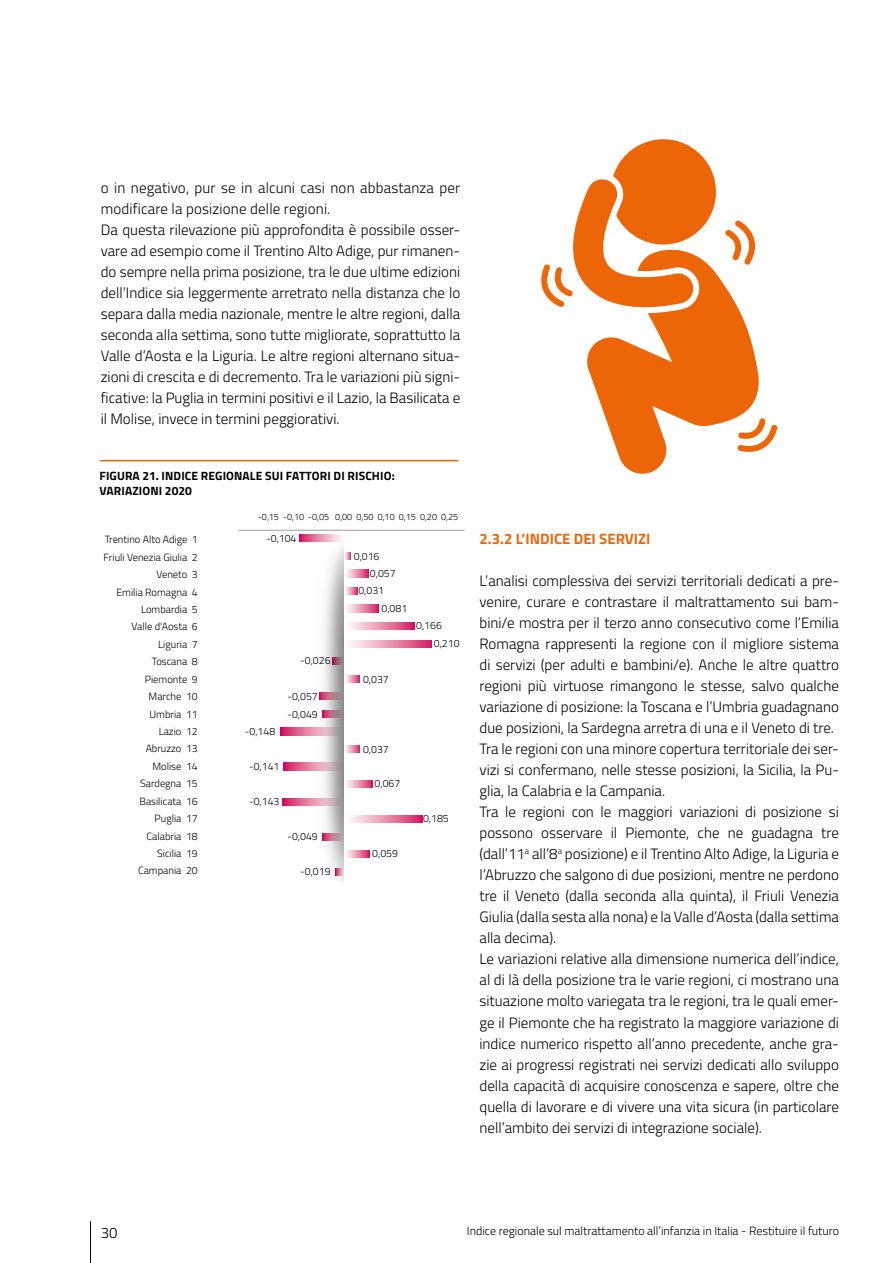
<style>
.page{position:relative;width:893px;height:1263px;background:#fff}
.page>*{position:absolute;margin:0;border:0;box-sizing:border-box;transform-origin:0 0}
.t1{font:300 15px/21px "Titillium Web";color:#000}
.t2{font:700 15px "Titillium Web";color:#ec6608}
.t3{font:300 12px "Titillium Web";color:#000}
.t4{font:700 12px/15px "Titillium Web";letter-spacing:.01em;color:#000}
.t5{font:300 10.5px/17.4px "Titillium Web";color:#000}
.t6{font:300 9.15px "Titillium Web";color:#000}
</style>
<div class="page">
<hr style="left:90px;top:1221px;width:1px;height:42px;background:#000">
<svg style="left:541px;top:139px;width:236px;height:335px"></svg>
<img style="left:313px;top:534px;width:30px;height:348px">
<hr style="left:99px;top:460px;width:360px;height:1px;background:#ec6608">
<svg style="left:299px;top:535px;width:44px;height:7px"></svg>
<svg style="left:345px;top:552px;width:6px;height:7px"></svg>
<svg style="left:346px;top:570px;width:22px;height:7px"></svg>
<svg style="left:346px;top:587px;width:11px;height:7px"></svg>
<svg style="left:347px;top:605px;width:31px;height:7px"></svg>
<svg style="left:349px;top:622px;width:65px;height:8px"></svg>
<svg style="left:350px;top:640px;width:82px;height:7px"></svg>
<svg style="left:332px;top:657px;width:11px;height:8px"></svg>
<svg style="left:346px;top:675px;width:14px;height:7px"></svg>
<svg style="left:319px;top:693px;width:24px;height:7px"></svg>
<svg style="left:323px;top:710px;width:20px;height:7px"></svg>
<svg style="left:281px;top:728px;width:62px;height:7px"></svg>
<svg style="left:346px;top:745px;width:14px;height:7px"></svg>
<svg style="left:284px;top:763px;width:59px;height:7px"></svg>
<svg style="left:347px;top:780px;width:25px;height:8px"></svg>
<svg style="left:283px;top:798px;width:60px;height:7px"></svg>
<svg style="left:350px;top:815px;width:72px;height:8px"></svg>
<svg style="left:323px;top:833px;width:20px;height:7px"></svg>
<svg style="left:346px;top:851px;width:23px;height:7px"></svg>
<svg style="left:335px;top:868px;width:8px;height:7px"></svg>
<hr style="left:238px;top:530px;width:227px;height:1px;background:#9d9d9c">
<p class="t1" style="left:101px;top:176px;width:361px">o in negativo, pur se in alcuni casi non abbastanza per modificare la posizione delle regioni.<br>Da questa rilevazione più approfondita è possibile osser&shy;vare ad esempio come il Trentino Alto Adige, pur rimanen&shy;do sempre nella prima posizione, tra le due ultime edizioni dell’Indice sia leggermente arretrato nella distanza che lo separa dalla media nazionale, mentre le altre regioni, dalla seconda alla settima, sono tutte migliorate, soprattutto la Valle d’Aosta e la Liguria. Le altre regioni alternano situa&shy;zioni di crescita e di decremento. Tra le variazioni più signi&shy;ficative: la Puglia in termini positivi e il Lazio, la Basilicata e il Molise, invece in termini peggiorativi.</p>
<p class="t4" style="left:100px;top:467px;width:297px">FIGURA 21. INDICE REGIONALE SUI FATTORI DI RISCHIO:<br>VARIAZIONI 2020</p>
<p class="t5" style="left:104px;top:530px;width:96px;text-align:right">Trentino Alto Adige 1<br>Friuli Venezia Giulia 2<br>Veneto 3<br>Emilia Romagna 4<br>Lombardia 5<br>Valle d'Aosta 6<br>Liguria 7<br>Toscana 8<br>Piemonte 9<br>Marche 10<br>Umbria 11<br>Lazio 12<br>Abruzzo 13<br>Molise 14<br>Sardegna 15<br>Basilicata 16<br>Puglia 17<br>Calabria 18<br>Sicilia 19<br>Campania 20</p>
<p class="t6" style="left:258px;top:510px;width:181px">-0,15 -0,10 -0,05 0,00 0,50 0,10 0,15 0,20</p>
<p class="t6" style="left:441px;top:510px;width:19px">0,25</p>
<p class="t5" style="left:266px;top:529px;width:32px">-0,104</p>
<p class="t5" style="left:300px;top:651px;width:32px">-0,026</p>
<p class="t5" style="left:245px;top:722px;width:32px">-0,148</p>
<p class="t5" style="left:287px;top:687px;width:32px">-0,057 -0,049</p>
<p class="t5" style="left:249px;top:757px;width:32px">-0,141</p>
<p class="t5" style="left:249px;top:792px;width:32px">-0,143</p>
<p class="t5" style="left:287px;top:827px;width:32px">-0,049</p>
<p class="t5" style="left:300px;top:862px;width:32px">-0,019</p>
<p class="t5" style="left:354px;top:547px;width:27px">0,016</p>
<p class="t5" style="left:370px;top:564px;width:27px">0,057</p>
<p class="t5" style="left:358px;top:581px;width:27px">0,031</p>
<p class="t5" style="left:381px;top:599px;width:27px">0,081</p>
<p class="t5" style="left:363px;top:670px;width:27px">0,037</p>
<p class="t5" style="left:434px;top:616px;width:27px;text-indent:-18px">0,166<br>0,210</p>
<p class="t5" style="left:363px;top:740px;width:27px">0,037</p>
<p class="t5" style="left:375px;top:775px;width:27px">0,067</p>
<p class="t5" style="left:372px;top:844px;width:27px">0,059</p>
<p class="t5" style="left:423px;top:809px;width:27px">0,185</p>
<p class="t2" style="left:479px;top:528px;width:172px">2.3.2 L’INDICE DEI SERVIZI</p>
<p class="t1" style="left:479px;top:570px;width:361px">L’analisi complessiva dei servizi territoriali dedicati a pre&shy;venire, curare e contrastare il maltrattamento sui bam&shy;bini/e mostra per il terzo anno consecutivo come l’Emilia Romagna rappresenti la regione con il migliore sistema di servizi (per adulti e bambini/e). Anche le altre quattro regioni più virtuose rimangono le stesse, salvo qualche variazione di posizione: la Toscana e l’Umbria guadagnano due posizioni, la Sardegna arretra di una e il Veneto di tre.<br>Tra le regioni con una minore copertura territoriale dei ser&shy;vizi si confermano, nelle stesse posizioni, la Sicilia, la Pu&shy;glia, la Calabria e la Campania.<br>Tra le regioni con le maggiori variazioni di posizione si possono osservare il Piemonte, che ne guadagna tre (dall’11<sup>a</sup> all’8<sup>a</sup> posizione) e il Trentino Alto Adige, la Liguria e l’Abruzzo che salgono di due posizioni, mentre ne perdono tre il Veneto (dalla seconda alla quinta), il Friuli Venezia Giulia (dalla sesta alla nona) e la Valle d’Aosta (dalla settima alla decima).<br>Le variazioni relative alla dimensione numerica dell’indice, al di là della posizione tra le varie regioni, ci mostrano una situazione molto variegata tra le regioni, tra le quali emer&shy;ge il Piemonte che ha registrato la maggiore variazione di indice numerico rispetto all’anno precedente, anche gra&shy;zie ai progressi registrati nei servizi dedicati allo sviluppo della capacità di acquisire conoscenza e sapere, oltre che quella di lavorare e di vivere una vita sicura (in particolare nell’ambito dei servizi di integrazione sociale).</p>
<p class="t1" style="left:101px;top:1222px;width:18px">30</p>
<p class="t3" style="left:467px;top:1222px;width:373px">Indice regionale sul maltrattamento all’infanzia in Italia - Restituire il futuro</p>
</div>
